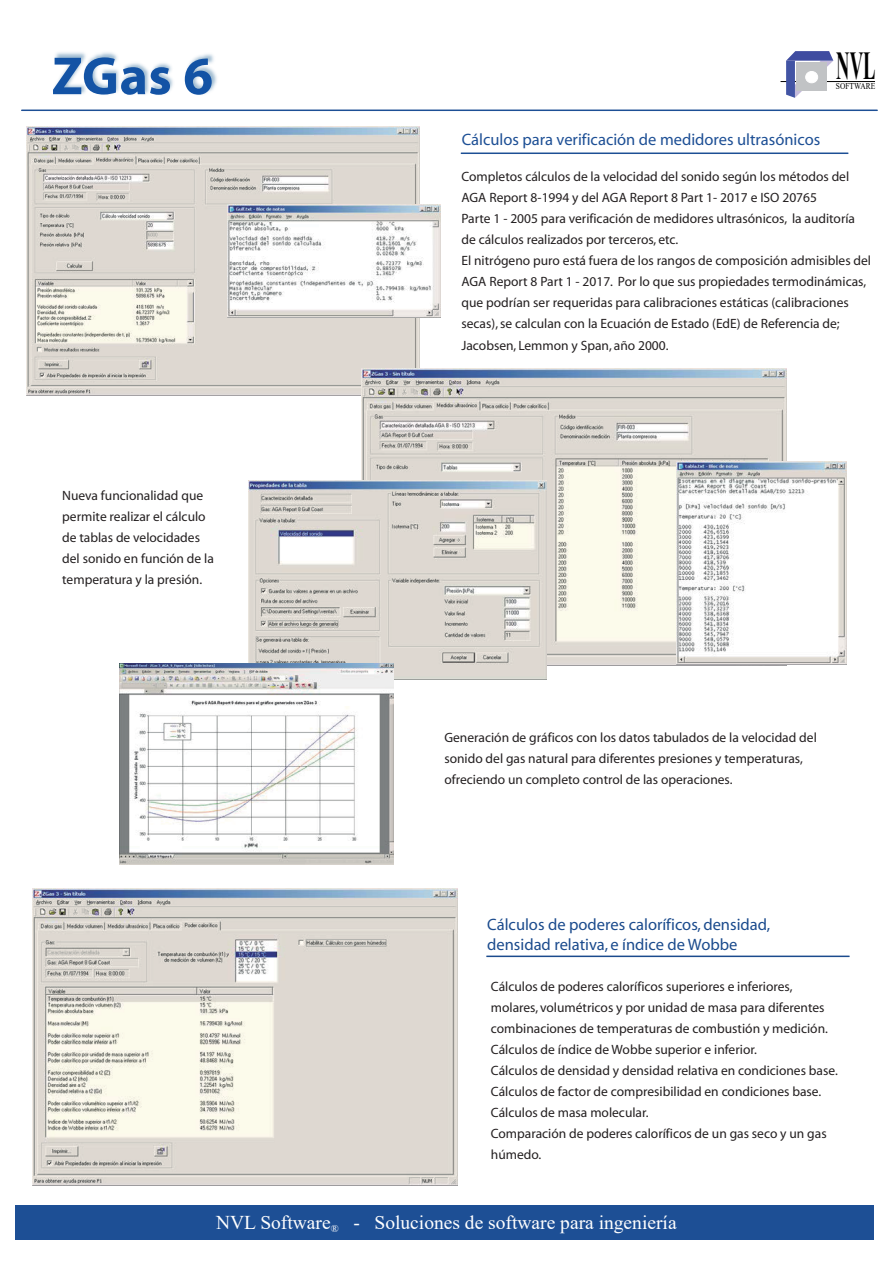
<style>
.page{position:relative;width:893px;height:1263px;background:#fff}
.page>*{position:absolute;margin:0;border:0;box-sizing:border-box;transform-origin:0 0}
.t1{font:700 54px "Myriad";color:#1353a5}
.t2{font:700 39.6px "Times New Roman";color:#000;scale:.47 1}
.t3{font:19.5px "Times New Roman";color:#fff}
.t4{font:16.5px/19.8px "Myriad";color:#1b4b8d}
.t5{font:16.5px "Myriad";color:#1d4f95}
.t6{font:13.5px/21px "Myriad";color:#231f20}
.t7{font:8.85px "Times New Roman";color:#000;scale:.83 1}
</style>
<div class="page">
<div style="left:16px;top:1205px;width:858px;height:35px;background:#1d4f95"></div>
<hr style="left:21px;top:110px;width:857px;height:1px;background:#1d4f95">
<hr style="left:780px;top:81px;width:95px;height:1px;background:#000">
<svg style="left:786px;top:51px;width:47px;height:47px"></svg>
<hr style="left:461px;top:152px;width:387px;height:2px;background:#1d4f95">
<img style="left:48px;top:52px;width:172px;height:58px">
<hr style="left:486px;top:955px;width:364px;height:2px;background:#1b4b8d">
<img style="left:32px;top:889px;width:425px;height:296px">
<img style="left:27px;top:126px;width:392px;height:270px">
<img style="left:361px;top:369px;width:426px;height:296px">
<img style="left:228px;top:205px;width:213px;height:113px">
<img style="left:248px;top:481px;width:298px;height:199px">
<img style="left:119px;top:664px;width:275px;height:201px">
<img style="left:677px;top:461px;width:170px;height:204px">
<h1 class="t1" style="left:52px;top:48px;width:163px">ZGas 6</h1>
<p class="t6" style="left:62px;top:485px;width:153px">Nueva funcionalidad que permite realizar el cálculo de tablas de velocidades del sonido en función de la temperatura y la presión.</p>
<h2 class="t2" style="left:836px;top:38px;width:85px">NVL</h2>
<p class="t7" style="left:836px;top:80px;width:49px">SOFTWARE</p>
<p class="t5" style="left:462px;top:131px;width:360px">Cálculos para verificación de medidores ultrasónicos</p>
<p class="t6" style="left:461px;top:167px;width:411px">Completos cálculos de la velocidad del sonido según los métodos del AGA Report 8-1994 y del AGA Report 8 Part 1- 2017 e ISO 20765<br>Parte 1 - 2005 para verificación de medidores ultrasónicos, la auditoría de cálculos realizados por terceros, etc.<br>El nitrógeno puro está fuera de los rangos de composición admisibles del AGA Report 8 Part 1 - 2017. Por lo que sus propiedades termodinámicas, que podrían ser requeridas para calibraciones estáticas (calibraciones secas), se calculan con la Ecuación de Estado (EdE) de Referencia de; Jacobsen, Lemmon y Span, año 2000.</p>
<p class="t6" style="left:444px;top:728px;width:374px">Generación de gráficos con los datos tabulados de la velocidad del sonido del gas natural para diferentes presiones y temperaturas, ofreciendo un completo control de las operaciones.</p>
<p class="t4" style="left:487px;top:915px;width:284px">Cálculos de poderes caloríficos, densidad, densidad relativa, e índice de Wobbe</p>
<p class="t6" style="left:491px;top:976px;width:348px">Cálculos de poderes caloríficos superiores e inferiores, molares, volumétricos y por unidad de masa para diferentes combinaciones de temperaturas de combustión y medición.<br>Cálculos de índice de Wobbe superior e inferior.<br>Cálculos de densidad y densidad relativa en condiciones base.<br>Cálculos de factor de compresibilidad en condiciones base.<br>Cálculos de masa molecular.<br>Comparación de poderes caloríficos de un gas seco y un gas húmedo.</p>
<h3 class="t3" style="left:216px;top:1209px;width:462px">NVL Software<sub>®</sub> - Soluciones de software para ingeniería</h3>
</div>
